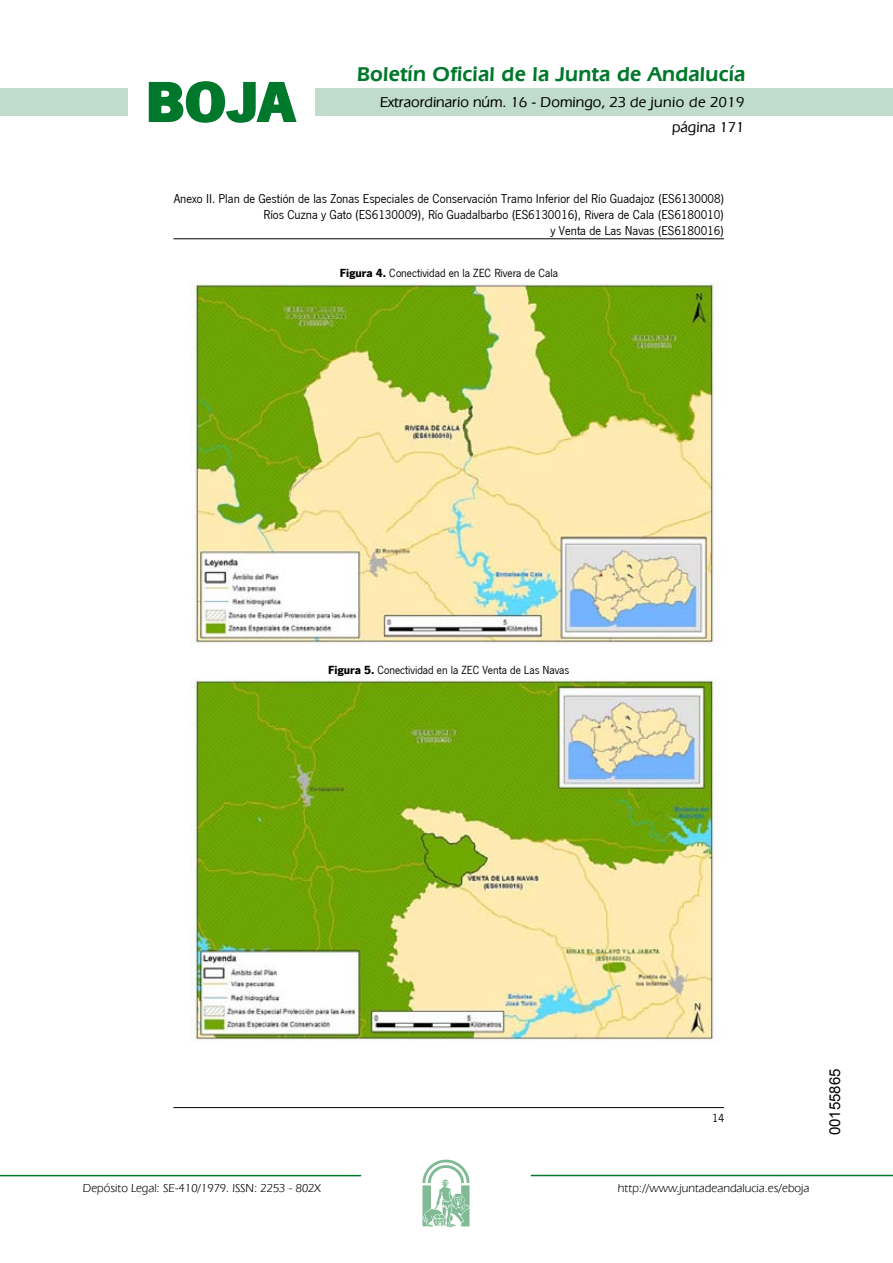
<style>
.page{position:relative;width:893px;height:1263px;background:#fff}
.page>*{position:absolute;margin:0;border:0;box-sizing:border-box;transform-origin:0 0}
.t1{font:700 57.75px "News Got T";color:#00782c;scale:1.14 1}
.t2{font:600 21px "Eras IT Cby BT";letter-spacing:.01em;color:#00782c}
.t3{font:500 15px/24.5px "Eras IT Cby BT";color:#000;text-align:right}
.t4{font:15px "Arial";color:#000}
.t5{font:13.35px/16px "News Got T";color:#000;text-align:right}
.t6{font:12.15px "News Got T";color:#000}
.t7{font:12px "Eras IT Cby BT";color:#000}
.s1{font-weight:700}
</style>
<div class="page">
<div style="left:315px;top:88px;width:577px;height:28px;background:#bfddca"></div>
<div style="left:0;top:88px;width:128px;height:28px;background:#bfddca"></div>
<hr style="left:0;top:1175px;width:361px;height:1px;background:#00782c">
<svg style="left:422px;top:1159px;width:47px;height:68px"></svg>
<hr style="left:531px;top:1175px;width:361px;height:1px;background:#00782c">
<svg style="left:148px;top:81px;width:149px;height:42px"></svg>
<img style="left:190px;top:283px;width:524px;height:362px">
<img style="left:191px;top:679px;width:525px;height:363px">
<hr style="left:173px;top:238px;width:551px;height:1px;background:#000">
<hr style="left:173px;top:1107px;width:551px;height:1px;background:#000">
<h1 class="t1" style="left:145px;top:68px;width:133px">BOJA</h1>
<h2 class="t2" style="left:357px;top:62px;width:390px">Boletín Oficial de la Junta de Andalucía</h2>
<p class="t3" style="left:380px;top:90px;width:366px">Extraordinario núm. 16 - Domingo, 23 de junio de 2019 página 171</p>
<p class="t5" style="left:174px;top:191px;width:552px">Anexo II. Plan de Gestión de las Zonas Especiales de Conservación Tramo Inferior del Río Guadajoz (ES6130008)<br>Ríos Cuzna y Gato (ES6130009), Río Guadalbarbo (ES6130016), Rivera de Cala (ES6180010)<br>y Venta de Las Navas (ES6180016)</p>
<p class="t6" style="left:340px;top:267px;width:220px"><span class="s1">Figura 4.</span> Conectividad en la ZEC Rivera de Cala</p>
<p class="t6" style="left:328px;top:663px;width:243px"><span class="s1">Figura 5.</span> Conectividad en la ZEC Venta de Las Navas</p>
<p class="t6" style="left:712px;top:1111px;width:13px">14</p>
<p class="t7" style="left:83px;top:1181px;width:239px">Depósito Legal: SE-410/1979. ISSN: 2253 - 802X</p>
<p class="t7" style="left:618px;top:1181px;width:193px">http://www.juntadeandalucia.es/eboja</p>
<p class="t4" style="left:825px;top:1135px;width:68px;rotate:-90deg">00155865</p>
</div>
